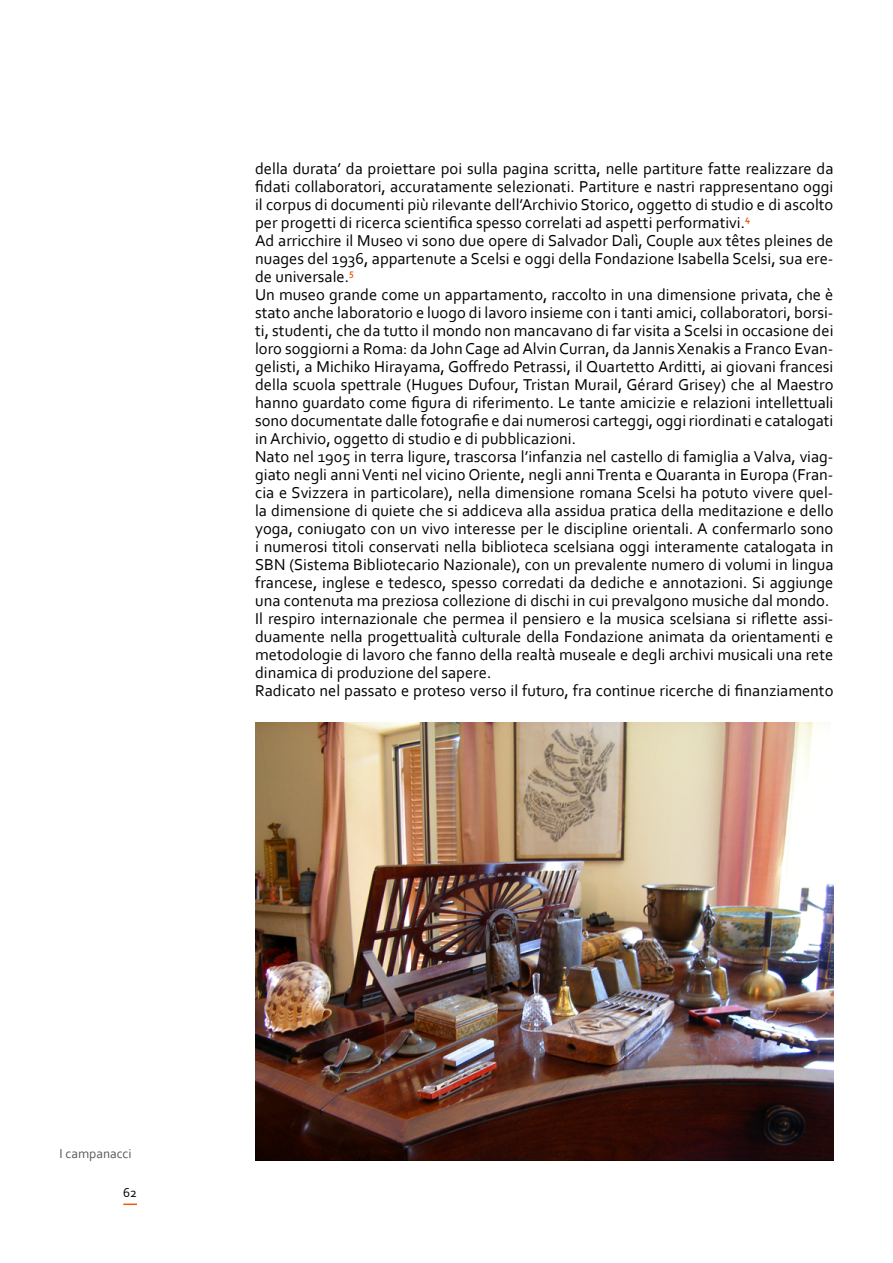
<style>
.page{position:relative;width:893px;height:1263px;background:#fff}
.page>*{position:absolute;margin:0;border:0;box-sizing:border-box;transform-origin:0 0}
.t1{font:16.5px/18px "Corbel";color:#000}
.t2{font:13.5px "Corbel";color:#58595b}
.t3{font:13.5px "Corbel";color:#000}
</style>
<div class="page">
<svg style="left:123px;top:1203px;width:14px;height:2px"></svg>
<img style="left:255px;top:723px;width:578px;height:438px">
<p class="t1" style="left:255px;top:159px;width:580px">della durata’ da proiettare poi sulla pagina scritta, nelle partiture fatte realizzare da fidati collaboratori, accuratamente selezionati. Partiture e nastri rappresentano oggi il corpus di documenti più rilevante dell’Archivio Storico, oggetto di studio e di ascolto per progetti di ricerca scientifica spesso correlati ad aspetti performativi.<sup>4<br></sup>Ad arricchire il Museo vi sono due opere di Salvador Dalì, Couple aux têtes pleines de nuages del 1936, appartenute a Scelsi e oggi della Fondazione Isabella Scelsi, sua ere&shy;de universale.<sup>5<br></sup>Un museo grande come un appartamento, raccolto in una dimensione privata, che è stato anche laboratorio e luogo di lavoro insieme con i tanti amici, collaboratori, borsi&shy;ti, studenti, che da tutto il mondo non mancavano di far visita a Scelsi in occasione dei loro soggiorni a Roma: da John Cage ad Alvin Curran, da Jannis Xenakis a Franco Evan&shy;gelisti, a Michiko Hirayama, Goffredo Petrassi, il Quartetto Arditti, ai giovani francesi della scuola spettrale (Hugues Dufour, Tristan Murail, Gérard Grisey) che al Maestro hanno guardato come figura di riferimento. Le tante amicizie e relazioni intellettuali sono documentate dalle fotografie e dai numerosi carteggi, oggi riordinati e catalogati in Archivio, oggetto di studio e di pubblicazioni.<br>Nato nel 1905 in terra ligure, trascorsa l’infanzia nel castello di famiglia a Valva, viag&shy;giato negli anni Venti nel vicino Oriente, negli anni Trenta e Quaranta in Europa (Fran&shy;cia e Svizzera in particolare), nella dimensione romana Scelsi ha potuto vivere quel&shy;la dimensione di quiete che si addiceva alla assidua pratica della meditazione e dello yoga, coniugato con un vivo interesse per le discipline orientali. A confermarlo sono i numerosi titoli conservati nella biblioteca scelsiana oggi interamente catalogata in SBN (Sistema Bibliotecario Nazionale), con un prevalente numero di volumi in lingua francese, inglese e tedesco, spesso corredati da dediche e annotazioni. Si aggiunge una contenuta ma preziosa collezione di dischi in cui prevalgono musiche dal mondo.<br>Il respiro internazionale che permea il pensiero e la musica scelsiana si riflette assi&shy;duamente nella progettualità culturale della Fondazione animata da orientamenti e metodologie di lavoro che fanno della realtà museale e degli archivi musicali una rete dinamica di produzione del sapere.<br>Radicato nel passato e proteso verso il futuro, fra continue ricerche di finanziamento</p>
<p class="t2" style="left:60px;top:1145px;width:74px">I campanacci</p>
<p class="t3" style="left:123px;top:1184px;width:15px">62</p>
</div>
